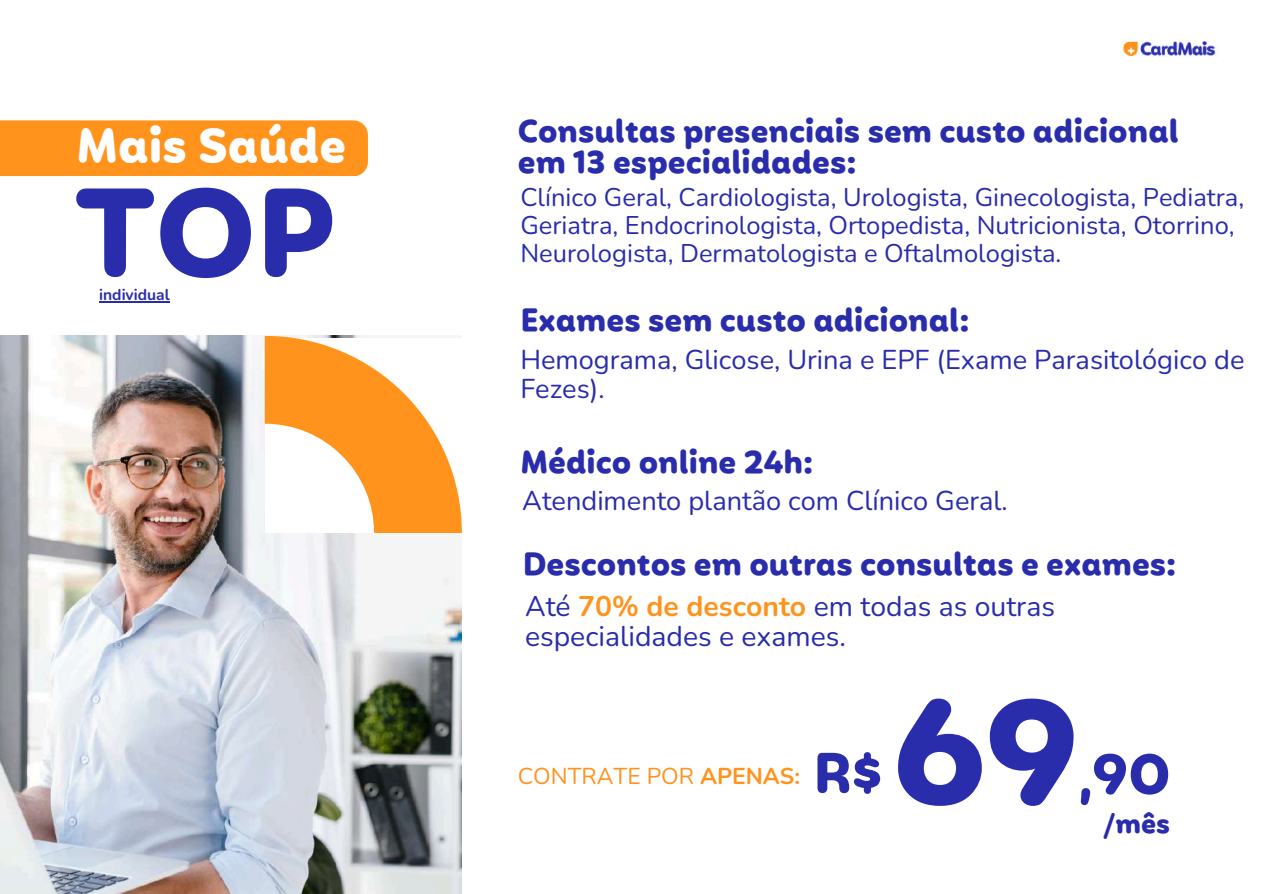
<style>
.page{position:relative;width:1263px;height:894px;background:#fff}
.page>*{position:absolute;margin:0;border:0;box-sizing:border-box;transform-origin:0 0}
.t1{font:700 143.1px "Mohr Rounded Alt";color:#292cab}
.t2{font:700 120.15px "Mohr Rounded Alt";color:#292cab}
.t3{font:700 54.6px "Mohr Rounded Alt";color:#292cab}
.t4{font:700 46.05px "Mohr Rounded Alt";color:#fff}
.t5{font:700 30.9px/30.9px "Mohr Rounded Alt";color:#292cab}
.t6{font:28.35px/30.3px "Nunito";color:#292cab}
.t7{font:27.15px/29.2px "Nunito";color:#292cab}
.t8{font:700 26.25px "Mohr Rounded Alt";color:#292cab}
.t9{font:25.5px/27.6px "Nunito";color:#292cab}
.t10{font:22.95px "Nunito";color:#ff931c}
.t11{font:700 15.6px "Nunito";color:#292cab}
.s1{font-weight:700;color:#ff931c}
.s2{font-weight:700}
</style>
<div class="page">
<div style="left:0;top:120px;width:368px;height:56px;background:#ff931c"></div>
<img style="left:0;top:336px;width:462px;height:557px">
<div style="left:265px;top:338px;width:215px;height:195px;background:#fff"></div>
<svg style="left:265px;top:336px;width:197px;height:196px"></svg>
<hr style="left:99px;top:301px;width:71px;height:2px;background:#292cab">
<img style="left:1121px;top:41px;width:96px;height:16px">
<p class="t5" style="left:518px;top:118px;width:663px">Consultas presenciais sem custo adicional em 13 especialidades:</p>
<h3 class="t4" style="left:77px;top:126px;width:271px">Mais Saúde</h3>
<h2 class="t2" style="left:75px;top:183px;width:262px">TOP</h2>
<p class="t9" style="left:520px;top:184px;width:725px">Clínico Geral, Cardiologista, Urologista, Ginecologista, Pediatra,<br>Geriatra, Endocrinologista, Ortopedista, Nutricionista, Otorrino,<br>Neurologista, Dermatologista e Oftalmologista.</p>
<p class="t5" style="left:520px;top:307px;width:451px">Exames sem custo adicional:</p>
<p class="t11" style="left:99px;top:284px;width:72px">individual</p>
<p class="t7" style="left:520px;top:345px;width:726px">Hemograma, Glicose, Urina e EPF (Exame Parasitológico de<br>Fezes).</p>
<p class="t5" style="left:520px;top:449px;width:294px">Médico online 24h:</p>
<p class="t7" style="left:522px;top:486px;width:487px">Atendimento plantão com Clínico Geral.</p>
<p class="t5" style="left:523px;top:551px;width:655px">Descontos em outras consultas e exames:</p>
<p class="t6" style="left:525px;top:591px;width:531px">Até <span class="s1">70% de desconto</span> em todas as outras especialidades e exames.</p>
<p class="t10" style="left:518px;top:761px;width:284px">CONTRATE POR <span class="s2">APENAS:</span></p>
<h3 class="t3" style="left:813px;top:750px;width:70px">R$</h3>
<h1 class="t1" style="left:892px;top:693px;width:189px">69</h1>
<h3 class="t3" style="left:1079px;top:751px;width:93px">,90</h3>
<p class="t8" style="left:1103px;top:812px;width:69px">/mês</p>
</div>
